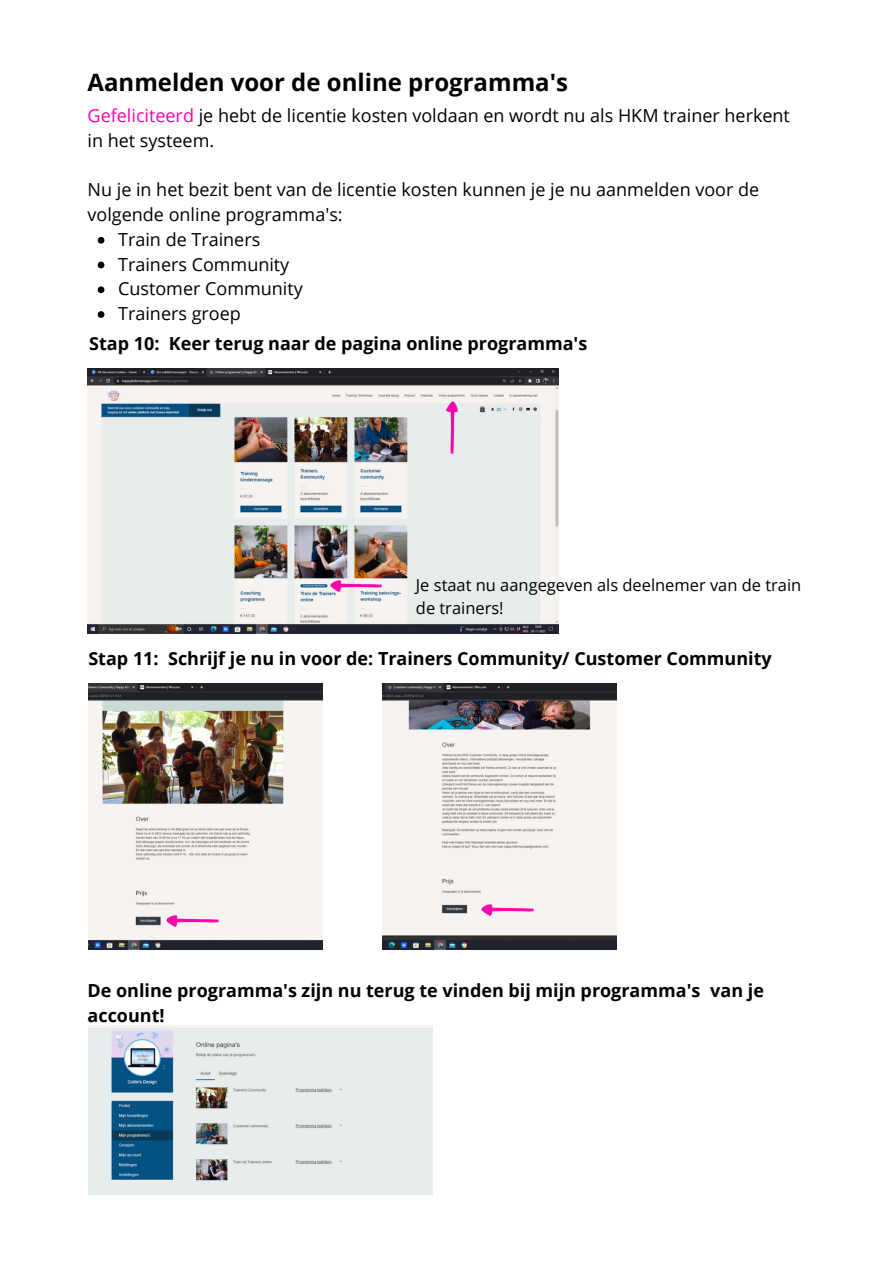
<style>
.page{position:relative;width:893px;height:1264px;background:#fff}
.page>*{position:absolute;margin:0;border:0;box-sizing:border-box;transform-origin:0 0}
.t1{font:700 24px "Open Sans";color:#000}
.t2{font:18px/24.8px "Open Sans";color:#000}
.t3{font:700 18px/24.8px "Open Sans";color:#000}
.t4{font:16.5px/22.5px "Open Sans";color:#000}
.s1{color:#ff00ad}
</style>
<div class="page">
<img style="left:88px;top:368px;width:470px;height:265px">
<img style="left:446px;top:401px;width:11px;height:52px">
<img style="left:330px;top:580px;width:52px;height:11px">
<img style="left:88px;top:684px;width:234px;height:265px">
<img style="left:383px;top:684px;width:233px;height:265px">
<img style="left:166px;top:915px;width:52px;height:11px">
<img style="left:481px;top:904px;width:52px;height:11px">
<img style="left:88px;top:1025px;width:344px;height:168px">
<svg style="left:98px;top:237px;width:6px;height:7px"></svg>
<svg style="left:98px;top:262px;width:6px;height:6px"></svg>
<svg style="left:98px;top:286px;width:6px;height:7px"></svg>
<svg style="left:98px;top:311px;width:6px;height:7px"></svg>
<h1 class="t1" style="left:88px;top:65px;width:482px">Aanmelden voor de online programma's</h1>
<p class="t2" style="left:88px;top:103px;width:703px"><span class="s1">Gefeliciteerd</span> je hebt de licentie kosten voldaan en wordt nu als HKM trainer herkent in het systeem.</p>
<p class="t2" style="left:88px;top:177px;width:673px">Nu je in het bezit bent van de licentie kosten kunnen je je nu aanmelden voor de volgende online programma's:</p>
<p class="t2" style="left:118px;top:226px;width:186px">Train de Trainers<br>Trainers Community<br>Customer Community<br>Trainers groep</p>
<p class="t3" style="left:89px;top:331px;width:499px">Stap 10: Keer terug naar de pagina online programma's</p>
<p class="t4" style="left:416px;top:574px;width:387px">Je staat nu aangegeven als deelnemer van de train de trainers!</p>
<p class="t3" style="left:88px;top:646px;width:684px">Stap 11: Schrijf je nu in voor de: Trainers Community/ Customer Community</p>
<p class="t3" style="left:88px;top:977px;width:677px">De online programma's zijn nu terug te vinden bij mijn programma's van je account!</p>
</div>
